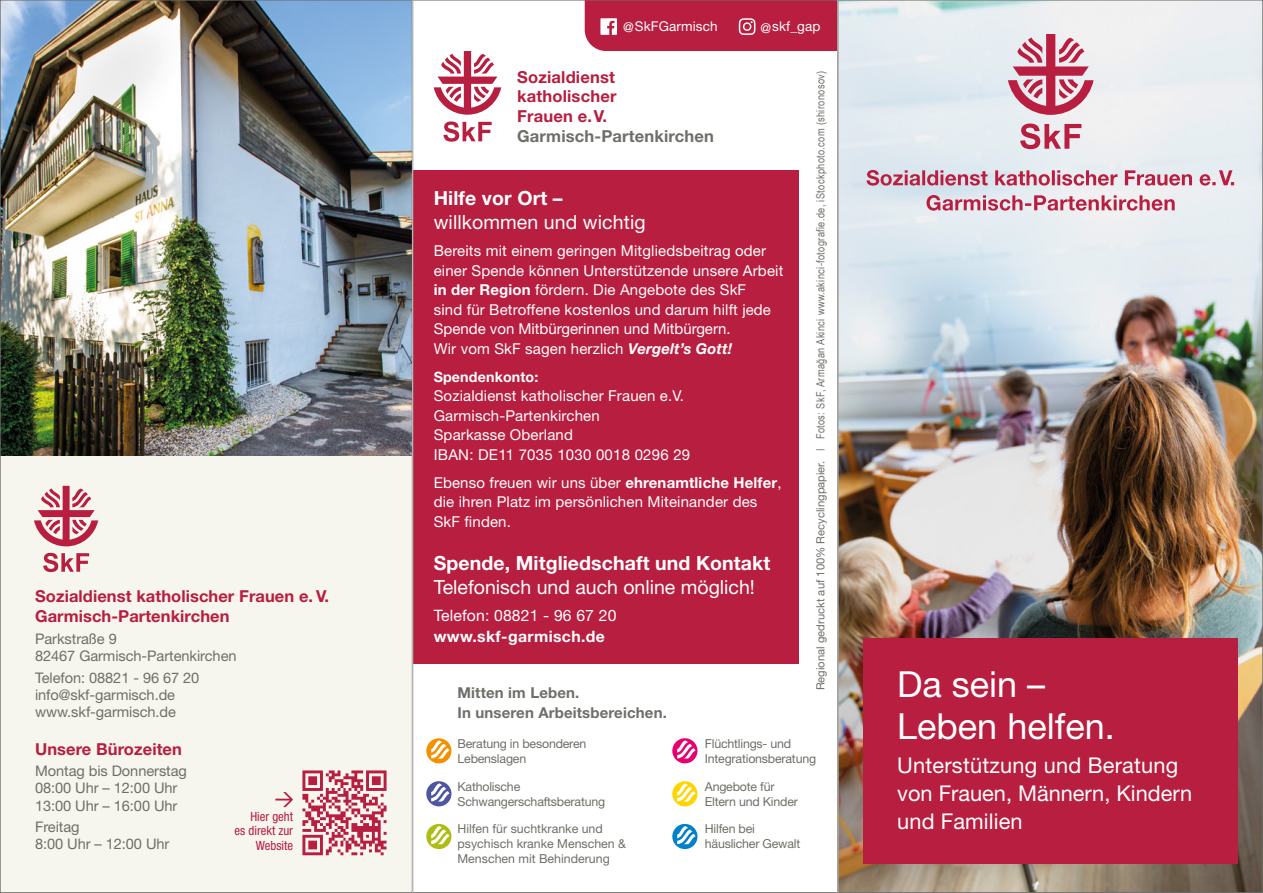
<style>
.page{position:relative;width:1263px;height:893px;background:#fff}
.page>*{position:absolute;margin:0;border:0;box-sizing:border-box;transform-origin:0 0}
.t1{font:36px/42px "Helvetica Neue";color:#fff}
.t2{font:21.75px/27.8px "Helvetica Neue";letter-spacing:.005em;color:#fff}
.t3{font:19.5px "Helvetica Neue";color:#fff}
.t4{font:700 19.5px "Helvetica Neue";letter-spacing:.005em;color:#fff}
.t5{font:700 16.5px/19.6px "Helvetica Neue";letter-spacing:.005em;color:#b71e3f;text-align:justify}
.t6{font:700 16.5px "Helvetica Neue";letter-spacing:.01em;color:#6f6e68}
.t7{font:15.75px "Helvetica Neue";letter-spacing:.01em;color:#fff}
.t8{font:700 15.75px "Helvetica Neue";letter-spacing:.025em;color:#fff}
.t9{font:15px/19.5px "Helvetica Neue";letter-spacing:.01em;color:#fff}
.t10{font:700 15px/19.5px "Helvetica Neue";letter-spacing:.01em;color:#6f6e68}
.t11{font:14.7px/17.2px "Helvetica Neue";letter-spacing:-.005em;color:#6f6e68}
.t12{font:700 14.25px "Helvetica Neue";letter-spacing:.01em;color:#fff}
.t13{font:13.5px "Helvetica Neue";letter-spacing:.01em;color:#fff}
.t14{font:condensed 12.75px/14.2px "Helvetica Neue";color:#b71e3f;text-align:right}
.t15{font:12.3px/15px "Helvetica Neue";letter-spacing:-.015em;color:#6f6e68}
.t16{font:11.25px "Arial Narrow";letter-spacing:.03em;color:#6f6e68}
.s1{font-family:"Helvetica Neue"}
.s2{font-weight:700}
.s3{font-weight:700;font-style:italic}
</style>
<div class="page">
<div style="left:0;top:454px;width:412px;height:439px;background:#f6f5ee"></div>
<img style="left:840px;top:2px;width:421px;height:889px">
<div style="left:863px;top:638px;width:374px;height:225px;background:#b71e3f"></div>
<svg style="left:443px;top:121px;width:49px;height:21px"></svg>
<svg style="left:434px;top:51px;width:67px;height:64px"></svg>
<div style="left:412px;top:170px;width:387px;height:493px;background:#b71e3f"></div>
<svg style="left:1020px;top:123px;width:61px;height:26px;background:#d38fa0"></svg>
<svg style="left:1008px;top:34px;width:85px;height:81px;background:#d393a3"></svg>
<svg style="left:926px;top:195px;width:249px;height:16px"></svg>
<svg style="left:866px;top:170px;width:368px;height:16px;background:#d29dad"></svg>
<svg style="left:426px;top:738px;width:25px;height:25px"></svg>
<svg style="left:426px;top:781px;width:25px;height:25px"></svg>
<svg style="left:426px;top:824px;width:25px;height:25px"></svg>
<svg style="left:672px;top:781px;width:25px;height:25px"></svg>
<svg style="left:672px;top:738px;width:25px;height:25px"></svg>
<svg style="left:672px;top:824px;width:25px;height:25px"></svg>
<svg style="left:43px;top:553px;width:46px;height:19px"></svg>
<svg style="left:34px;top:486px;width:64px;height:60px"></svg>
<img style="left:2px;top:2px;width:408px;height:453px">
<div style="left:585px;top:2px;width:251px;height:49px;background:#b71e3f"></div>
<img style="left:302px;top:770px;width:85px;height:85px">
<svg style="left:275px;top:792px;width:18px;height:15px"></svg>
<hr style="left:412px;top:0;width:1px;height:893px;background:#c6c6c6">
<hr style="left:838px;top:0;width:1px;height:893px;background:#c6c6c6">
<p class="t5" style="left:35px;top:586px;width:296px;line-height:20.2px">Sozialdienst katholischer Frauen e. V.<br>Garmisch-Partenkirchen</p>
<p class="t11" style="left:35px;top:630px;width:203px">Parkstraße 9<br>82467 Garmisch-Partenkirchen</p>
<p class="t11" style="left:35px;top:668px;width:166px">Telefon: 08821 - 96 67 20 info@skf-garmisch.de www.skf-garmisch.de</p>
<p class="t5" style="left:35px;top:739px;width:148px">Unsere Bürozeiten</p>
<p class="t11" style="left:35px;top:762px;width:153px">Montag bis Donnerstag<br>08:00 Uhr – 12:00 Uhr<br>13:00 Uhr – 16:00 Uhr</p>
<p class="t11" style="left:35px;top:818px;width:136px">Freitag<br>8:00 Uhr – 12:00 Uhr</p>
<p class="t14" style="left:235px;top:809px;width:60px">Hier geht<br>es direkt zur<br>Website</p>
<p class="t13" style="left:623px;top:18px;width:96px">@SkFGarmisch</p>
<p class="t13" style="left:760px;top:18px;width:61px">@skf_gap</p>
<p class="t5" style="left:517px;top:66px;width:101px">Sozialdienst katholischer Frauen e.V.</p>
<p class="t6" style="left:517px;top:126px;width:198px">Garmisch-Partenkirchen</p>
<p class="t16" style="left:812px;top:690px;width:621px;rotate:-90deg"><span class="s1">Regional gedruckt auf 100% Recyclingpapier. |</span> Fotos: SkF, Armağan Akinci www.akinci-fotografie.de, iStockphoto.com (shironosov)</p>
<h3 class="t4" style="left:434px;top:186px;width:130px">Hilfe vor Ort –</h3>
<h3 class="t3" style="left:434px;top:211px;width:213px">willkommen und wichtig</h3>
<p class="t9" style="left:434px;top:241px;width:351px">Bereits mit einem geringen Mitgliedsbeitrag oder einer Spende können Unterstützende unsere Arbeit <span class="s2">in der Region</span> fördern. Die Angebote des SkF<br>sind für Betroffene kostenlos und darum hilft jede Spende von Mitbürgerinnen und Mitbürgern.<br>Wir vom SkF sagen herzlich <span class="s3">Vergelt’s Gott!</span></p>
<p class="t12" style="left:434px;top:368px;width:106px">Spendenkonto:</p>
<p class="t9" style="left:434px;top:386px;width:258px">Sozialdienst katholischer Frauen e.V.<br>Garmisch-Partenkirchen<br>Sparkasse Oberland<br>IBAN: DE11 7035 1030 0018 0296 29</p>
<p class="t9" style="left:434px;top:472px;width:349px">Ebenso freuen wir uns über <span class="s2">ehrenamtliche Helfer</span>, die ihren Platz im persönlichen Miteinander des<br>SkF finden.</p>
<h3 class="t4" style="left:434px;top:551px;width:338px">Spende, Mitgliedschaft und Kontakt</h3>
<h3 class="t3" style="left:434px;top:576px;width:323px">Telefonisch und auch online möglich!</h3>
<p class="t7" style="left:434px;top:606px;width:184px">Telefon: 08821 - 96 67 20</p>
<p class="t8" style="left:434px;top:626px;width:173px">www.skf-garmisch.de</p>
<p class="t10" style="left:457px;top:683px;width:211px">Mitten im Leben.<br>In unseren Arbeitsbereichen.</p>
<p class="t15" style="left:457px;top:736px;width:130px">Beratung in besonderen<br>Lebenslagen</p>
<p class="t15" style="left:457px;top:779px;width:149px">Katholische<br>Schwangerschaftsberatung</p>
<p class="t15" style="left:457px;top:821px;width:170px">Hilfen für suchtkranke und psychisch kranke Menschen &amp;<br>Menschen mit Behinderung</p>
<p class="t15" style="left:705px;top:736px;width:113px">Flüchtlings- und<br>Integrationsberatung</p>
<p class="t15" style="left:705px;top:779px;width:95px">Angebote für<br>Eltern und Kinder</p>
<p class="t15" style="left:705px;top:821px;width:97px">Hilfen bei häuslicher Gewalt</p>
<h1 class="t1" style="left:897px;top:663px;width:219px">Da sein –<br>Leben helfen.</h1>
<h2 class="t2" style="left:897px;top:751px;width:296px">Unterstützung und Beratung von Frauen, Männern, Kindern und Familien</h2>
</div>
